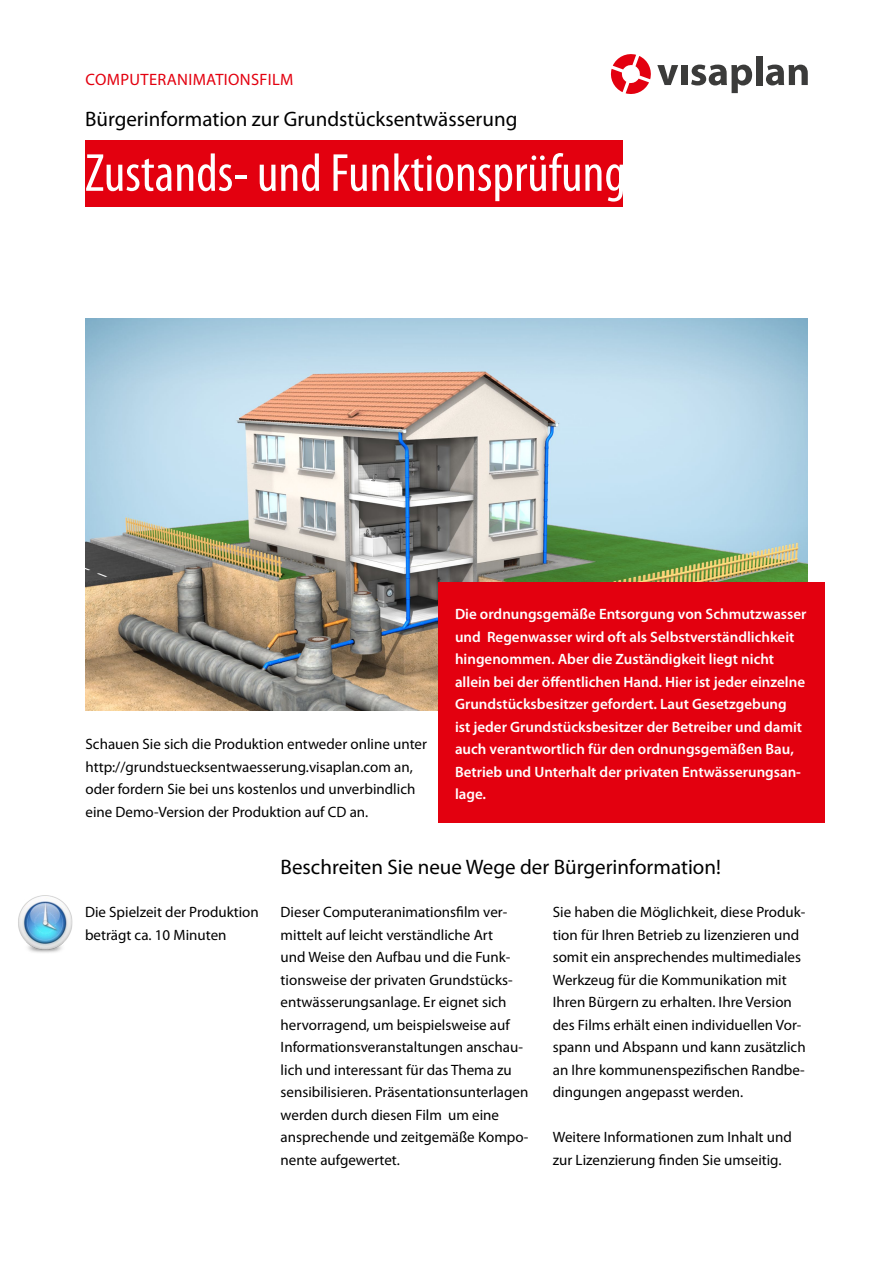
<style>
.page{position:relative;width:893px;height:1263px;background:#fff}
.page>*{position:absolute;margin:0;border:0;box-sizing:border-box;transform-origin:0 0}
.t1{font:condensed 54px "Myriad Pro";color:#fff}
.t2{font:21px "Myriad Pro";color:#000}
.t3{font:16.5px "Myriad Pro";letter-spacing:.02em;color:#e3000f}
.t4{font:15px/22.5px "Myriad Pro";color:#000}
.t5{font:600 15px/22.5px "Myriad Pro";color:#fff}
</style>
<div class="page">
<div style="left:681px;top:65px;width:6px;height:20px;background:#3b3b3a"></div>
<svg style="left:691px;top:65px;width:61px;height:28px"></svg>
<div style="left:756px;top:56px;width:6px;height:29px;background:#3b3b3a"></div>
<svg style="left:766px;top:65px;width:42px;height:20px"></svg>
<svg style="left:610px;top:54px;width:68px;height:40px"></svg>
<div style="left:85px;top:140px;width:538px;height:67px;background:#e3000f"></div>
<img style="left:85px;top:319px;width:723px;height:391px">
<div style="left:438px;top:583px;width:387px;height:240px;background:#e3000f"></div>
<img style="left:18px;top:895px;width:55px;height:58px">
<p class="t3" style="left:86px;top:69px;width:65px">Comp utera</p>
<p class="t3" style="left:177px;top:69px;width:20px">nimati</p>
<p class="t3" style="left:228px;top:69px;width:33px">onsfilm</p>
<h2 class="t2" style="left:85px;top:106px;width:434px">Bürgerinformation zur Grundstücksentwässerung</h2>
<h1 class="t1" style="left:85px;top:140px;width:542px">Zustands- und Funktionsprüfung</h1>
<p class="t4" style="left:85px;top:732px;width:343px">Schauen Sie sich die Produktion entweder online unter http://grundstuecksentwaesserung.visaplan.com an, oder fordern Sie bei uns kostenlos und unverbindlich eine Demo-Version der Produktion auf CD an.</p>
<p class="t5" style="left:455px;top:603px;width:353px">Die ordnungsgemäße Entsorgung von Schmutzwasser und Regenwasser wird oft als Selbstverständlichkeit hingenommen. Aber die Zuständigkeit liegt nicht allein bei der öffentlichen Hand. Hier ist jeder einzelne Grundstücksbesitzer gefordert. Laut Gesetzgebung<br>ist jeder Grundstücksbesitzer der Betreiber und damit auch verantwortlich für den ordnungsgemäßen Bau, Betrieb und Unterhalt der privaten Entwässerungsan&shy;lage.</p>
<p class="t4" style="left:85px;top:900px;width:175px">Die Spielzeit der Produktion beträgt ca. 10 Minuten</p>
<h2 class="t2" style="left:281px;top:854px;width:442px">Beschreiten Sie neue Wege der Bürgerinformation!</h2>
<p class="t4" style="left:281px;top:900px;width:249px">Dieser Computeranimationsfilm ver&shy;mittelt auf leicht verständliche Art<br>und Weise den Aufbau und die Funk&shy;tionsweise der privaten Grundstücks&shy;entwässerungsanlage. Er eignet sich hervorragend, um beispielsweise auf Informationsveranstaltungen anschau&shy;lich und interessant für das Thema zu sensibilisieren. Präsentationsunterlagen werden durch diesen Film um eine ansprechende und zeitgemäße Kompo&shy;nente aufgewertet.</p>
<p class="t4" style="left:553px;top:900px;width:254px">Sie haben die Möglichkeit, diese Produk&shy;tion für Ihren Betrieb zu lizenzieren und somit ein ansprechendes multimediales Werkzeug für die Kommunikation mit Ihren Bürgern zu erhalten. Ihre Version des Films erhält einen individuellen Vor&shy;spann und Abspann und kann zusätzlich an Ihre kommunenspezifischen Randbe&shy;dingungen angepasst werden.</p>
<p class="t4" style="left:553px;top:1125px;width:240px">Weitere Informationen zum Inhalt und zur Lizenzierung finden Sie umseitig.</p>
</div>
